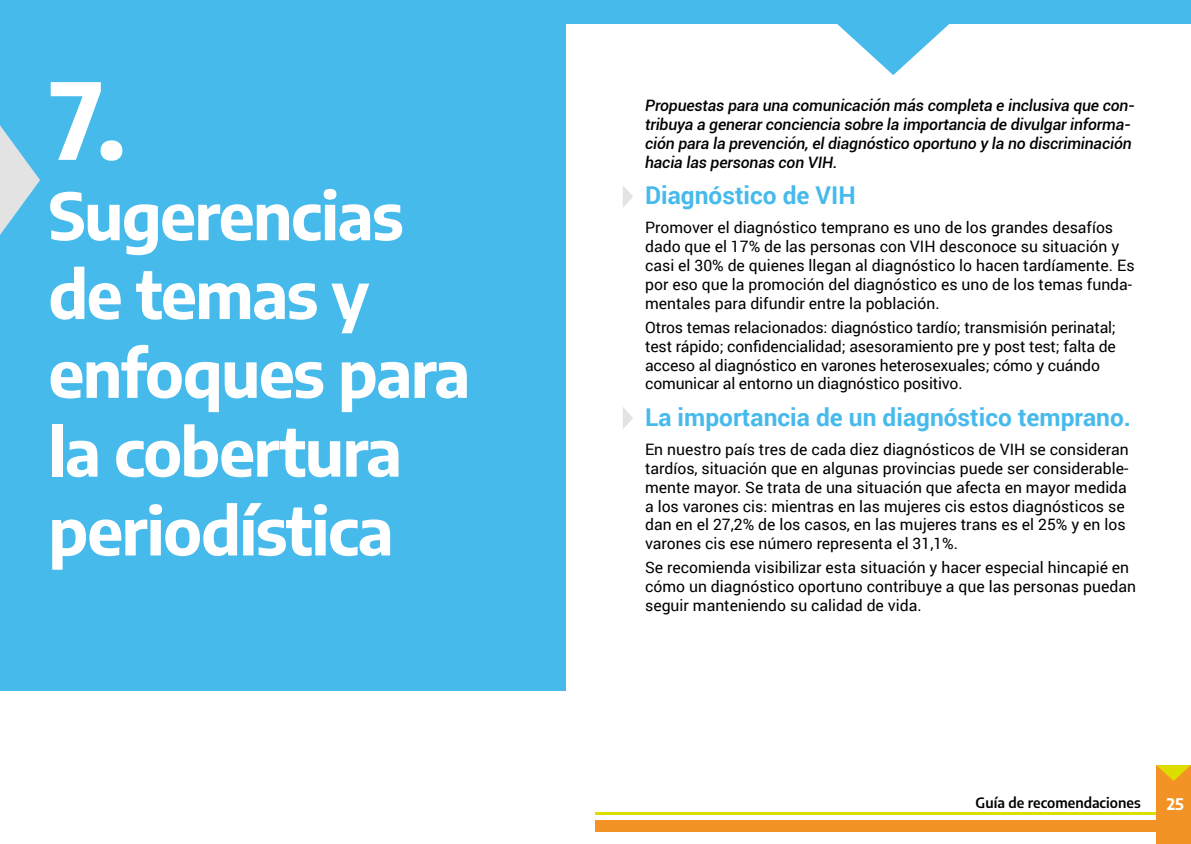
<style>
.page{position:relative;width:1191px;height:844px;background:#fff}
.page>*{position:absolute;margin:0;border:0;box-sizing:border-box;transform-origin:0 0}
.t1{font:700 105px "Encode Sans";color:#fff}
.t2{font:700 64.75px/78.8px "Encode Sans";letter-spacing:-.025em;color:#fff}
.t3{font:700 24.5px "Roboto";color:#47baec}
.t4{font:15.75px/18.9px "Roboto";color:#000}
.t5{font:italic 500 15.75px/18.9px "Roboto";letter-spacing:-.01em;color:#000}
.t6{font:700 15.75px "Encode Sans";color:#fff}
.t7{font:600 14px "Encode Sans";color:#000}
</style>
<div class="page">
<div style="left:1156px;top:764px;width:35px;height:79px;background:#f39325"></div>
<svg style="left:1156px;top:764px;width:35px;height:16px"></svg>
<div style="left:595px;top:820px;width:561px;height:11px;background:#f39325"></div>
<hr style="left:595px;top:812px;width:561px;height:2px;background:#dedd00">
<div style="left:0;top:0;width:566px;height:690px;background:#47baec"></div>
<svg style="left:0;top:125px;width:40px;height:110px"></svg>
<svg style="left:623px;top:186px;width:10px;height:21px"></svg>
<svg style="left:623px;top:407px;width:10px;height:22px"></svg>
<div style="left:546px;top:0;width:645px;height:24px;background:#47baec"></div>
<svg style="left:837px;top:24px;width:112px;height:51px"></svg>
<h1 class="t1" style="left:50px;top:42px;width:77px">7.</h1>
<h2 class="t2" style="left:48px;top:172px;width:423px">Sugerencias de temas y enfoques para la cobertura periodística</h2>
<p class="t5" style="left:645px;top:95px;width:491px">Propuestas para una comunicación más completa e inclusiva que con&shy;tribuya a generar conciencia sobre la importancia de divulgar informa&shy;ción para la prevención, el diagnóstico oportuno y la no discriminación hacia las personas con VIH.</p>
<h3 class="t3" style="left:645px;top:178px;width:212px">Diagnóstico de VIH</h3>
<p class="t4" style="left:645px;top:217px;width:491px">Promover el diagnóstico temprano es uno de los grandes desafíos dado que el 17% de las personas con VIH desconoce su situación y casi el 30% de quienes llegan al diagnóstico lo hacen tardíamente. Es por eso que la promoción del diagnóstico es uno de los temas funda&shy;mentales para difundir entre la población.</p>
<p class="t4" style="left:645px;top:317px;width:472px">Otros temas relacionados: diagnóstico tardío; transmisión perinatal; test rápido; confidencialidad; asesoramiento pre y post test; falta de acceso al diagnóstico en varones heterosexuales; cómo y cuándo comunicar al entorno un diagnóstico positivo.</p>
<h3 class="t3" style="left:645px;top:400px;width:487px">La importancia de un diagnóstico temprano.</h3>
<p class="t4" style="left:645px;top:439px;width:485px">En nuestro país tres de cada diez diagnósticos de VIH se consideran tardíos, situación que en algunas provincias puede ser considerable&shy;mente mayor. Se trata de una situación que afecta en mayor medida a los varones cis: mientras en las mujeres cis estos diagnósticos se dan en el 27,2% de los casos, en las mujeres trans es el 25% y en los varones cis ese número representa el 31,1%.</p>
<p class="t4" style="left:645px;top:557px;width:492px">Se recomienda visibilizar esta situación y hacer especial hincapié en cómo un diagnóstico oportuno contribuye a que las personas puedan seguir manteniendo su calidad de vida.</p>
<p class="t7" style="left:975px;top:792px;width:167px">Guía de recomendaciones</p>
<p class="t6" style="left:1166px;top:792px;width:19px">25</p>
</div>
